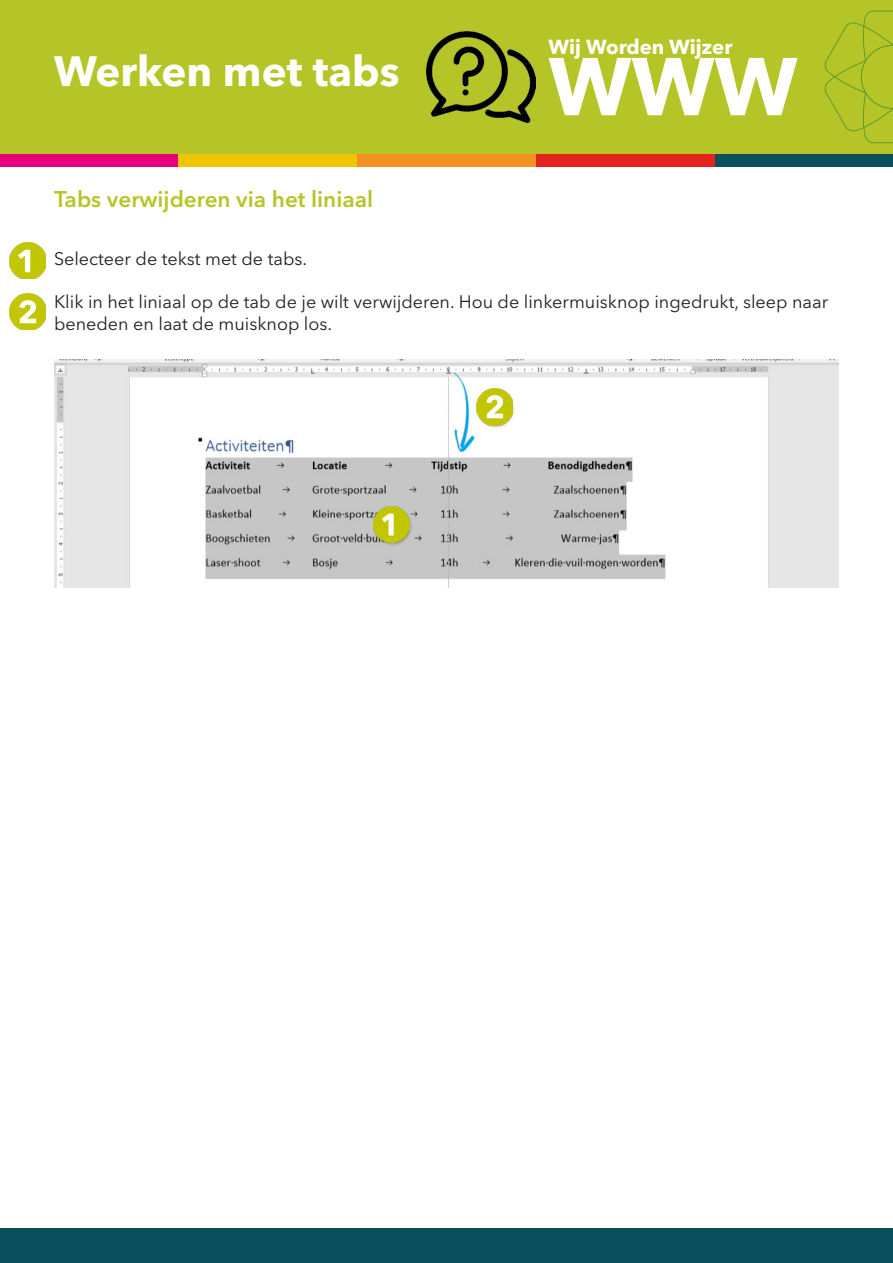
<style>
.page{position:relative;width:893px;height:1263px;background:#fff}
.page>*{position:absolute;margin:0;border:0;box-sizing:border-box;transform-origin:0 0}
.t1{font:700 81px "Avenir Next LT Pro";color:#fff}
.t2{font:700 42px "Avenir Next LT Pro";color:#fff}
.Kop_1_WWW{font:600 22.5px "Avenir Next LT Pro";color:#b5c527}
.t3{font:700 20.25px "Avenir Next LT Pro";color:#fff}
.t4{font:18px/21.6px "Avenir Next LT Pro";color:#231f20}
</style>
<div class="page">
<div style="left:0;top:0;width:893px;height:154px;background:#b5c527"></div>
<div style="left:0;top:154px;width:179px;height:13px;background:#e6007a"></div>
<div style="left:714px;top:154px;width:179px;height:13px;background:#0c4f5c"></div>
<div style="left:536px;top:154px;width:178px;height:13px;background:#e4231d"></div>
<div style="left:357px;top:154px;width:179px;height:13px;background:#f48f23"></div>
<div style="left:179px;top:154px;width:178px;height:13px;background:#f1c400"></div>
<svg style="left:824px;top:11px;width:69px;height:132px"></svg>
<img style="left:426px;top:31px;width:110px;height:92px">
<div style="left:0;top:1229px;width:893px;height:34px;background:#0c4f5c"></div>
<img style="left:54px;top:360px;width:785px;height:227px">
<img style="left:9px;top:242px;width:36px;height:36px">
<img style="left:9px;top:294px;width:36px;height:36px">
<img style="left:477px;top:389px;width:36px;height:36px">
<img style="left:373px;top:506px;width:36px;height:36px">
<p class="t2" style="left:54px;top:45px;width:347px">Werken met tabs</p>
<p class="t3" style="left:549px;top:35px;width:185px">Wij Worden Wijzer</p>
<h1 class="t1" style="left:549px;top:37px;width:251px">WWW</h1>
<p class="Kop_1_WWW" style="left:54px;top:185px;width:321px">Tabs verwijderen via het liniaal</p>
<p class="t4" style="left:54px;top:248px;width:255px">Selecteer de tekst met de tabs.</p>
<p class="t4" style="left:54px;top:291px;width:776px">Klik in het liniaal op de tab de je wilt verwijderen. Hou de linkermuisknop ingedrukt, sleep naar beneden en laat de muisknop los.</p>
</div>
